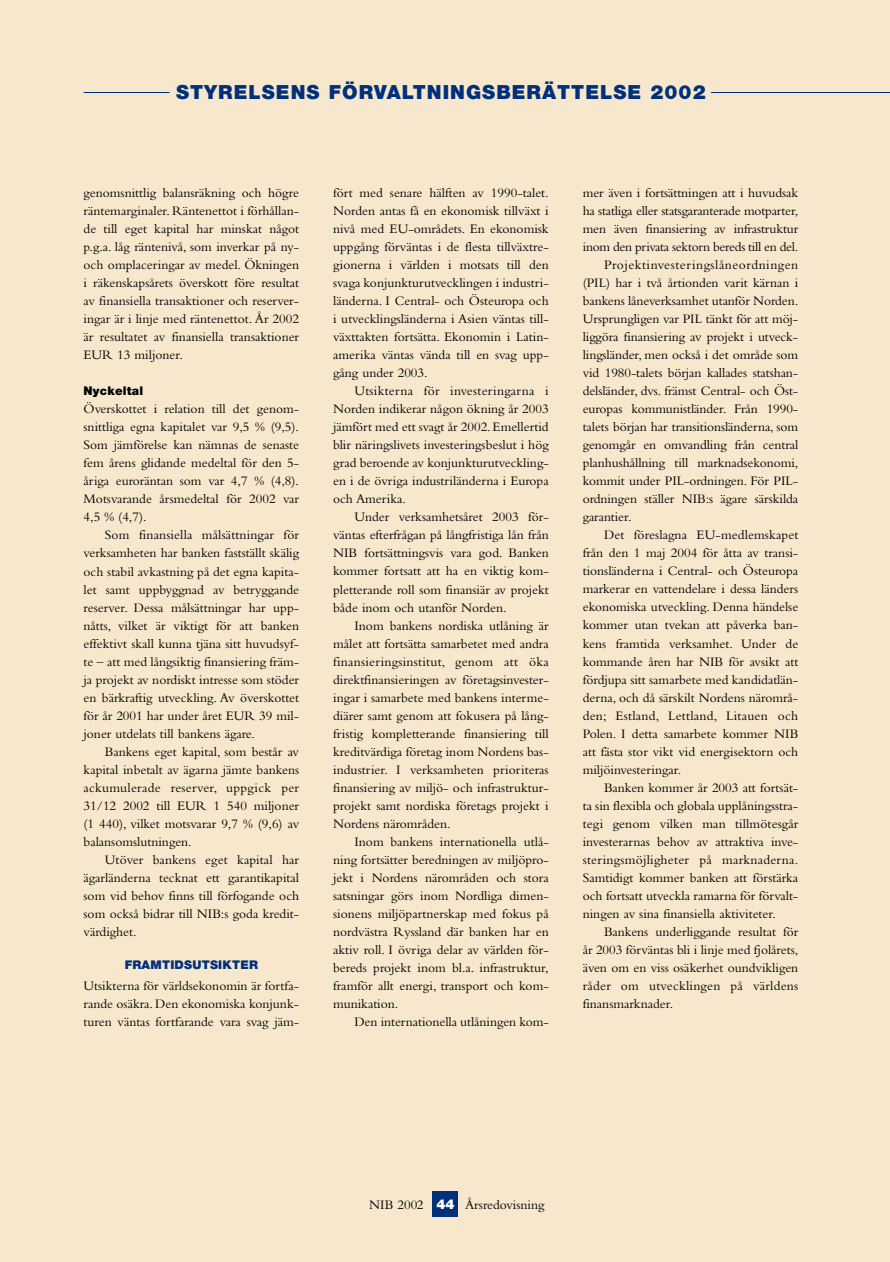
<style>
.page{position:relative;width:890px;height:1262px;background:#f6e7cd}
.page>*{position:absolute;margin:0;border:0;box-sizing:border-box;transform-origin:0 0}
.t1{font:900 19.5px "Helvetica Neue";letter-spacing:.055em;color:#003079}
.t2{font:13.5px/18px "Bembo";color:#000;text-align:justify}
.t3{font:13.5px "Bembo";letter-spacing:.02em;color:#000}
.t4{font:13.5px "Bembo";letter-spacing:-.02em;color:#000}
.t5{font:13.5px "Bembo";letter-spacing:.04em;color:#000}
.t6{font:900 13.5px "Helvetica Neue";color:#fff}
.t7{font:900 12px "Helvetica Neue";letter-spacing:.02em;color:#003079}
.t8{font:900 12px "Helvetica Neue";letter-spacing:.02em;color:#000}
</style>
<div class="page">
<div style="left:432px;top:1191px;width:26px;height:26px;background:#003079"></div>
<hr style="left:84px;top:92px;width:86px;height:1px;background:#003079">
<hr style="left:711px;top:92px;width:179px;height:1px;background:#003079">
<h1 class="t1" style="left:176px;top:85px;width:531px">STYRELSENS FÖRVALTNINGSBERÄTTELSE 2002</h1>
<p class="t2" style="left:84px;top:185px;width:217px">genomsnittlig balansräkning och högre räntemarginaler. Räntenettot i förhållan&shy;de till eget kapital har minskat något p.g.a. låg räntenivå, som inverkar på ny&shy;och omplaceringar av medel. Ökningen i räkenskapsårets överskott före resultat av finansiella transaktioner och reserver&shy;ingar är i linje med räntenettot. År 2002 är resultatet av finansiella transaktioner EUR 13 miljoner.</p>
<p class="t8" style="left:84px;top:387px;width:61px">Nyckeltal</p>
<p class="t2" style="left:84px;top:401px;width:217px">Överskottet i relation till det genom&shy;snittliga egna kapitalet var 9,5 % (9,5).<br>Som jämförelse kan nämnas de senaste fem årens glidande medeltal för den 5- åriga euroräntan som var 4,7 % (4,8).<br>Motsvarande årsmedeltal för 2002 var 4,5 % (4,7).</p>
<p class="t2" style="left:84px;top:527px;width:217px;text-indent:21px">Som finansiella målsättningar för verksamheten har banken fastställt skälig och stabil avkastning på det egna kapita&shy;let samt uppbyggnad av betryggande reserver. Dessa målsättningar har upp&shy;nåtts, vilket är viktigt för att banken effektivt skall kunna tjäna sitt huvudsyf&shy;te – att med långsiktig finansiering främ&shy;ja projekt av nordiskt intresse som stöder en bärkraftig utveckling. Av överskottet för år 2001 har under året EUR 39 mil&shy;joner utdelats till bankens ägare.</p>
<p class="t2" style="left:84px;top:743px;width:217px;text-indent:21px">Bankens eget kapital, som består av kapital inbetalt av ägarna jämte bankens ackumulerade reserver, uppgick per 31/12 2002 till EUR 1 540 miljoner (1 440), vilket motsvarar 9,7 % (9,6) av balansomslutningen.</p>
<p class="t2" style="left:84px;top:851px;width:217px;text-indent:21px">Utöver bankens eget kapital har ägarländerna tecknat ett garantikapital som vid behov finns till förfogande och som också bidrar till NIB:s goda kredit&shy;värdighet.</p>
<p class="t7" style="left:125px;top:960px;width:135px">FRAMTIDSUTSIKTER</p>
<p class="t2" style="left:84px;top:977px;width:217px">Utsikterna för världsekonomin är fortfa&shy;rande osäkra. Den ekonomiska konjunk&shy;turen väntas fortfarande vara svag jäm-</p>
<p class="t2" style="left:333px;top:185px;width:217px">fört med senare hälften av 1990-talet.<br>Norden antas få en ekonomisk tillväxt i nivå med EU-områdets. En ekonomisk uppgång förväntas i de flesta tillväxtre&shy;gionerna i världen i motsats till den svaga konjunkturutvecklingen i industri&shy;länderna. I Central- och Östeuropa och i utvecklingsländerna i Asien väntas till&shy;växttakten fortsätta. Ekonomin i Latin&shy;amerika väntas vända till en svag upp&shy;gång under 2003.</p>
<p class="t2" style="left:333px;top:383px;width:217px;text-indent:21px">Utsikterna för investeringarna i Norden indikerar någon ökning år 2003 jämfört med ett svagt år 2002.Emellertid blir näringslivets investeringsbeslut i hög grad beroende av konjunkturutveckling&shy;en i de övriga industriländerna i Europa och Amerika.</p>
<p class="t2" style="left:333px;top:509px;width:217px;text-indent:21px">Under verksamhetsåret 2003 för&shy;väntas efterfrågan på långfristiga lån från NIB fortsättningsvis vara god. Banken kommer fortsatt att ha en viktig kom&shy;pletterande roll som finansiär av projekt både inom och utanför Norden.</p>
<p class="t2" style="left:333px;top:617px;width:217px;text-indent:21px">Inom bankens nordiska utlåning är målet att fortsätta samarbetet med andra finansieringsinstitut, genom att öka direktfinansieringen av företagsinvester&shy;ingar i samarbete med bankens interme&shy;diärer samt genom att fokusera på lång&shy;fristig kompletterande finansiering till kreditvärdiga företag inom Nordens bas&shy;industrier. I verksamheten prioriteras finansiering av miljö- och infrastruktur&shy;projekt samt nordiska företags projekt i Nordens närområden.</p>
<p class="t2" style="left:333px;top:833px;width:217px;text-indent:21px">Inom bankens internationella utlå&shy;ning fortsätter beredningen av miljöpro&shy;jekt i Nordens närområden och stora satsningar görs inom Nordliga dimen&shy;sionens miljöpartnerskap med fokus på nordvästra Ryssland där banken har en aktiv roll. I övriga delar av världen för&shy;bereds projekt inom bl.a. infrastruktur, framför allt energi, transport och kom&shy;munikation.</p>
<p class="t2" style="left:354px;top:1013px;width:196px">Den internationella utlåningen kom-</p>
<p class="t2" style="left:582px;top:185px;width:217px">mer även i fortsättningen att i huvudsak</p>
<p class="t2" style="left:582px;top:203px;width:217px">ha statliga eller statsgaranterade motparter,</p>
<p class="t2" style="left:582px;top:221px;width:217px">men även finansiering av infrastruktur</p>
<p class="t4" style="left:582px;top:242px;width:217px">inom den privata sektorn bereds till en del.</p>
<p class="t5" style="left:604px;top:260px;width:196px">Projektinvesteringslåneordningen</p>
<p class="t2" style="left:582px;top:275px;width:217px">(PIL) har i två årtionden varit kärnan i</p>
<p class="t2" style="left:582px;top:293px;width:217px">bankens låneverksamhet utanför Norden.</p>
<p class="t2" style="left:582px;top:311px;width:217px">Ursprungligen var PIL tänkt för att möj-</p>
<p class="t2" style="left:582px;top:329px;width:217px">liggöra finansiering av projekt i utveck-</p>
<p class="t2" style="left:582px;top:347px;width:217px">lingsländer, men också i det område som</p>
<p class="t2" style="left:582px;top:365px;width:217px">vid 1980-talets början kallades statshan-</p>
<p class="t2" style="left:582px;top:383px;width:217px">delsländer, dvs. främst Central- och Öst-</p>
<p class="t2" style="left:582px;top:401px;width:217px">europas kommunistländer. Från 1990-</p>
<p class="t2" style="left:582px;top:419px;width:217px">talets början har transitionsländerna, som</p>
<p class="t2" style="left:582px;top:437px;width:217px">genomgår en omvandling från central</p>
<p class="t2" style="left:582px;top:455px;width:217px">planhushållning till marknadsekonomi,</p>
<p class="t2" style="left:582px;top:473px;width:217px">kommit under PIL-ordningen. För PIL-</p>
<p class="t2" style="left:582px;top:491px;width:217px">ordningen ställer NIB:s ägare särskilda</p>
<p class="t2" style="left:582px;top:509px;width:50px">garantier.</p>
<p class="t2" style="left:604px;top:527px;width:196px">Det föreslagna EU-medlemskapet</p>
<p class="t2" style="left:582px;top:545px;width:217px">från den 1 maj 2004 för åtta av transi-</p>
<p class="t2" style="left:582px;top:563px;width:217px">tionsländerna i Central- och Östeuropa</p>
<p class="t2" style="left:582px;top:581px;width:217px">markerar en vattendelare i dessa länders</p>
<p class="t2" style="left:582px;top:599px;width:217px">ekonomiska utveckling. Denna händelse</p>
<p class="t2" style="left:582px;top:617px;width:217px">kommer utan tvekan att påverka ban-</p>
<p class="t2" style="left:582px;top:635px;width:217px">kens framtida verksamhet. Under de</p>
<p class="t2" style="left:582px;top:653px;width:217px">kommande åren har NIB för avsikt att</p>
<p class="t2" style="left:582px;top:671px;width:217px">fördjupa sitt samarbete med kandidatlän-</p>
<p class="t2" style="left:582px;top:689px;width:217px">derna, och då särskilt Nordens närområ-</p>
<p class="t3" style="left:582px;top:710px;width:217px">den; Estland, Lettland, Litauen och</p>
<p class="t2" style="left:582px;top:725px;width:217px">Polen. I detta samarbete kommer NIB</p>
<p class="t2" style="left:582px;top:743px;width:217px">att fästa stor vikt vid energisektorn och</p>
<p class="t2" style="left:582px;top:761px;width:100px">miljöinvesteringar.</p>
<p class="t2" style="left:604px;top:779px;width:196px">Banken kommer år 2003 att fortsät-</p>
<p class="t2" style="left:582px;top:797px;width:217px">ta sin flexibla och globala upplåningsstra-</p>
<p class="t2" style="left:582px;top:815px;width:217px">tegi genom vilken man tillmötesgår</p>
<p class="t2" style="left:582px;top:833px;width:217px">investerarnas behov av attraktiva inve-</p>
<p class="t3" style="left:582px;top:854px;width:217px">steringsmöjligheter på marknaderna.</p>
<p class="t2" style="left:582px;top:869px;width:217px">Samtidigt kommer banken att förstärka</p>
<p class="t2" style="left:582px;top:887px;width:217px">och fortsatt utveckla ramarna för förvalt-</p>
<p class="t2" style="left:582px;top:905px;width:195px">ningen av sina finansiella aktiviteter.</p>
<p class="t2" style="left:604px;top:923px;width:196px">Bankens underliggande resultat för</p>
<p class="t2" style="left:582px;top:941px;width:217px">år 2003 förväntas bli i linje med fjolårets,</p>
<p class="t2" style="left:582px;top:959px;width:217px">även om en viss osäkerhet oundvikligen</p>
<p class="t3" style="left:582px;top:980px;width:217px">råder om utvecklingen på världens</p>
<p class="t2" style="left:582px;top:995px;width:92px">finansmarknader.</p>
<p class="t2" style="left:369px;top:1196px;width:56px">NIB 2002</p>
<p class="t2" style="left:465px;top:1196px;width:81px">Årsredovisning</p>
<p class="t6" style="left:436px;top:1199px;width:20px">44</p>
</div>
